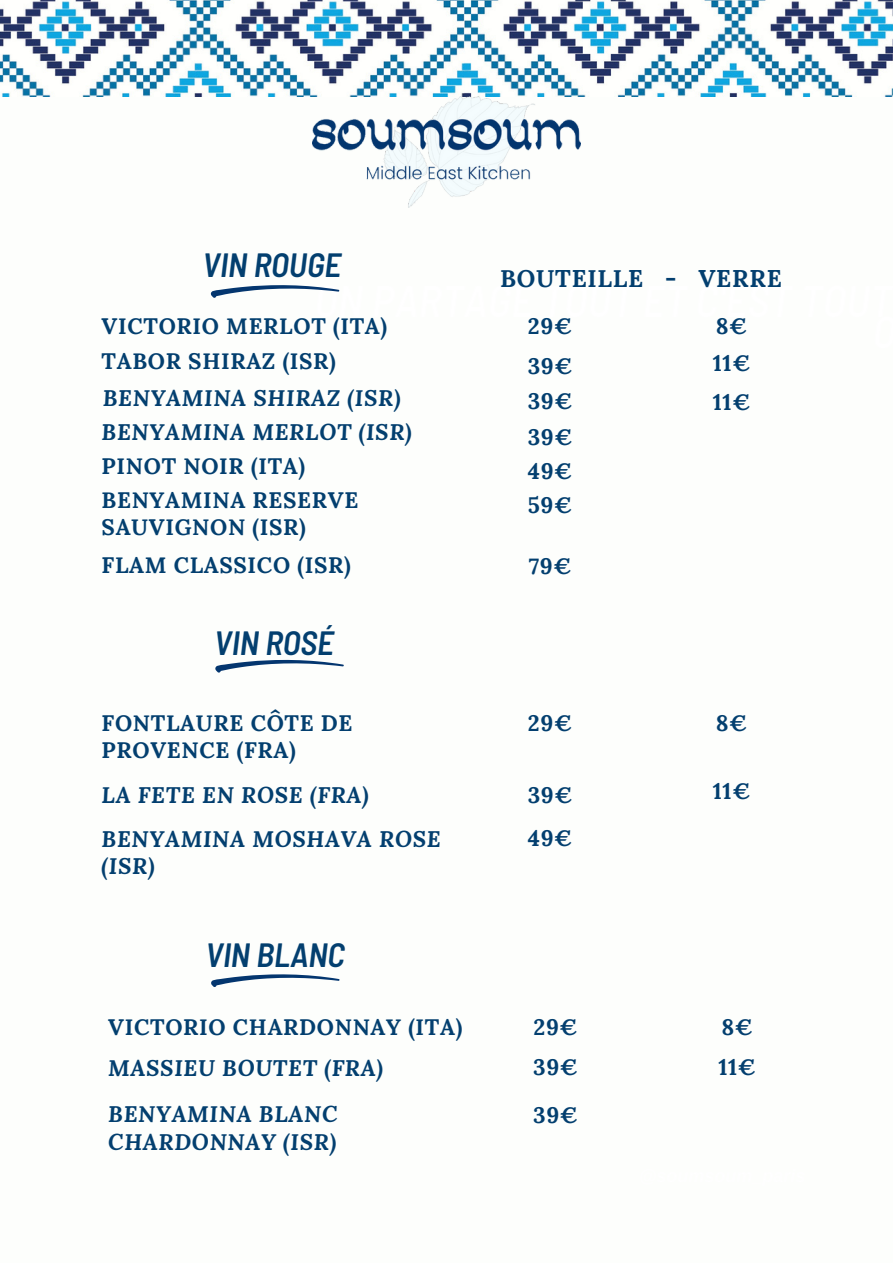
<style>
.page{position:relative;width:893px;height:1264px;background:#fff}
.page>*{position:absolute;margin:0;border:0;box-sizing:border-box;transform-origin:0 0}
.t1{font:italic 600 semi-condensed 33.6px "Barlow";color:#033f6f}
.t2{font:700 24.15px "Lora";letter-spacing:.03em;color:#033f6f}
.t3{font:700 22.35px/27.6px "Lora";letter-spacing:.03em;color:#033f6f}
.t4{font:italic 700 22.35px/27.6px "Lora";letter-spacing:.03em;color:#033f6f}
</style>
<div class="page">
<img style="left:0;top:0;width:892px;height:96px">
<img style="left:312px;top:96px;width:268px;height:111px">
<svg style="left:215px;top:659px;width:129px;height:14px"></svg>
<svg style="left:210px;top:285px;width:130px;height:13px"></svg>
<svg style="left:211px;top:974px;width:129px;height:13px"></svg>
<p class="t1" style="left:202px;top:244px;width:140px">VIN ROUGE</p>
<p class="t2" style="left:500px;top:262px;width:283px">BOUTEILLE - VERRE</p>
<p class="t3" style="left:715px;top:312px;width:33px">8€</p>
<p class="t3" style="left:527px;top:352px;width:46px">39€</p>
<p class="t3" style="left:712px;top:349px;width:39px">11€</p>
<p class="t3" style="left:712px;top:388px;width:39px">11€</p>
<p class="t3" style="left:102px;top:312px;width:287px">VICTORIO MERLOT (ITA)</p>
<p class="t3" style="left:528px;top:312px;width:46px">29€</p>
<p class="t3" style="left:102px;top:347px;width:236px">TABOR SHIRAZ (ISR)</p>
<p class="t4" style="left:103px;top:383px;width:299px">BENYAMINA SHIRAZ (ISR)</p>
<p class="t3" style="left:527px;top:387px;width:46px">39€</p>
<p class="t4" style="left:102px;top:418px;width:312px">BENYAMINA MERLOT (ISR)</p>
<p class="t3" style="left:102px;top:452px;width:205px">PINOT NOIR (ITA)</p>
<p class="t3" style="left:527px;top:423px;width:46px">39€</p>
<p class="t3" style="left:527px;top:457px;width:46px">49€</p>
<p class="t3" style="left:102px;top:486px;width:258px">BENYAMINA RESERVE</p>
<p class="t3" style="left:528px;top:491px;width:46px">59€</p>
<p class="t3" style="left:102px;top:513px;width:206px">SAUVIGNON (ISR)</p>
<p class="t3" style="left:102px;top:551px;width:250px">FLAM CLASSICO (ISR)</p>
<p class="t3" style="left:528px;top:551px;width:44px">79€</p>
<p class="t1" style="left:214px;top:621px;width:121px">VIN ROSÉ</p>
<p class="t3" style="left:102px;top:708px;width:252px">FONTLAURE CÔTE DE<br>PROVENCE (FRA)</p>
<p class="t3" style="left:528px;top:708px;width:46px">29€</p>
<p class="t4" style="left:102px;top:780px;width:268px">LA FETE EN ROSE (FRA)</p>
<p class="t3" style="left:527px;top:780px;width:46px">39€</p>
<p class="t4" style="left:102px;top:824px;width:340px">BENYAMINA MOSHAVA ROSE (ISR)</p>
<p class="t3" style="left:527px;top:823px;width:46px">49€</p>
<p class="t1" style="left:205px;top:933px;width:141px">VIN BLANC</p>
<p class="t3" style="left:108px;top:1012px;width:355px">VICTORIO CHARDONNAY (ITA)</p>
<p class="t3" style="left:533px;top:1013px;width:46px">29€</p>
<p class="t4" style="left:108px;top:1053px;width:276px">MASSIEU BOUTET (FRA)</p>
<p class="t3" style="left:533px;top:1052px;width:46px">39€</p>
<p class="t4" style="left:108px;top:1100px;width:231px">BENYAMINA BLANC<br>CHARDONNAY (ISR)</p>
<p class="t3" style="left:533px;top:1100px;width:46px">39€</p>
<p class="t3" style="left:715px;top:708px;width:33px">8€</p>
<p class="t3" style="left:712px;top:777px;width:39px">11€</p>
<p class="t3" style="left:721px;top:1013px;width:33px">8€</p>
<p class="t3" style="left:718px;top:1052px;width:39px">11€</p>
</div>
